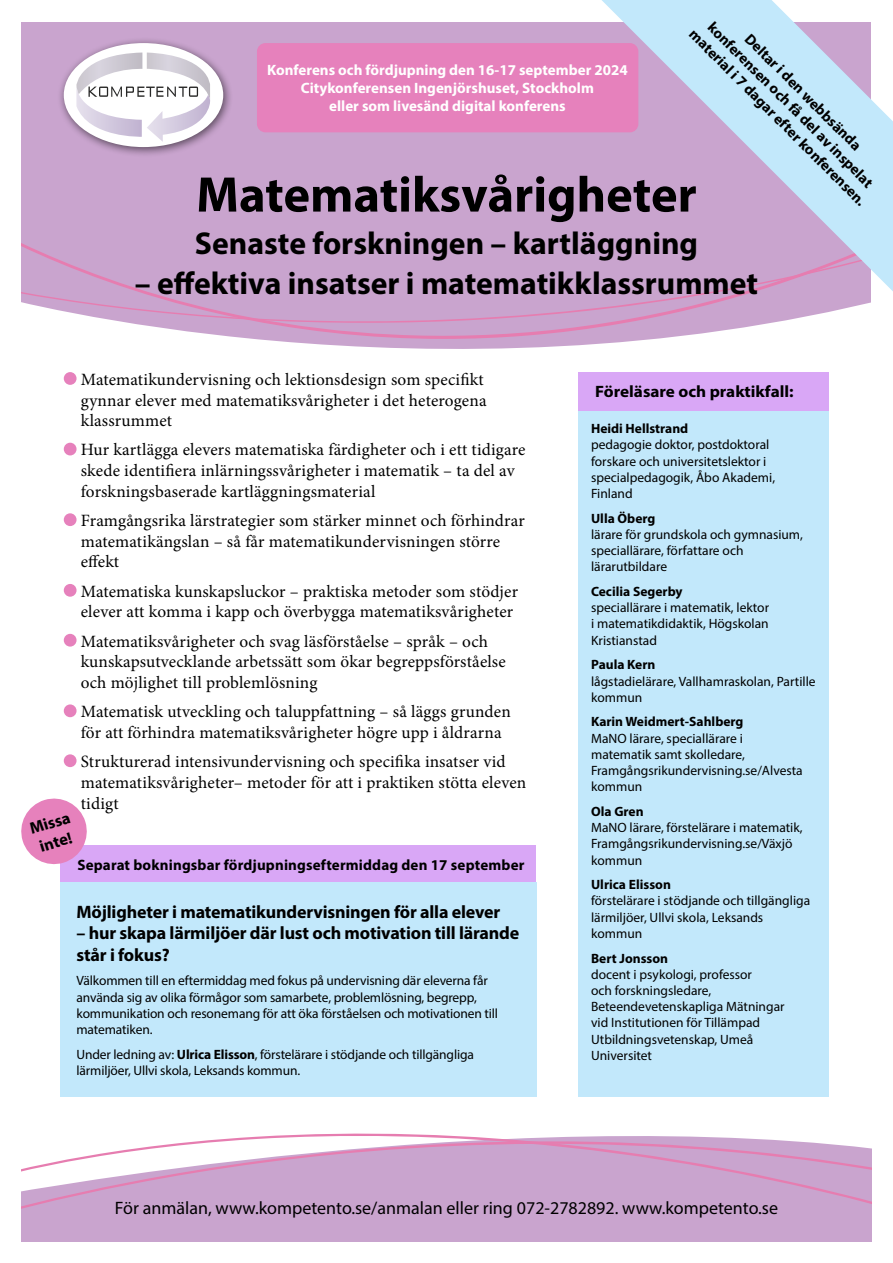
<style>
.page{position:relative;width:893px;height:1263px;background:#fff}
.page>*{position:absolute;margin:0;border:0;box-sizing:border-box;transform-origin:0 0}
.t1{font:700 50.4px "Myriad Pro";color:#000}
.t2{font:700 31.65px "Myriad Pro";color:#000}
.t3{font:700 18px/21.6px "Myriad Pro";letter-spacing:-.01em;color:#000}
.t4{font:18px "Myriad Pro";color:#000}
.t5{font:17.25px/20.7px "Minion Pro";letter-spacing:.01em;color:#000}
.t6{font:700 16.5px "Myriad Pro";color:#000;scale:1.04 1}
.t7{font:700 16.5px/19.8px "Myriad Pro";color:#000}
.t8{font:700 15px/18px "Myriad Pro";letter-spacing:.01em;color:#000;text-align:center}
.t9{font:700 15px/18px "Myriad Pro";color:#fff;text-align:center}
.t10{font:13.5px/16.2px "Myriad Pro";color:#000}
.t11{font:700 13.5px "Myriad Pro";color:#000}
.s1{font-weight:700}
</style>
<div class="page">
<svg style="left:21px;top:22px;width:580px;height:363px;fill:#c9a4ce"></svg>
<svg style="left:21px;top:203px;width:718px;height:158px"></svg>
<svg style="left:21px;top:213px;width:850px;height:115px;background:#cca6cf"></svg>
<hr style="left:21px;top:1238px;width:851px;height:4px;background:#c9a4ce">
<svg style="left:21px;top:1133px;width:851px;height:105px;fill:#c9a4ce"></svg>
<div style="left:58px;top:36px;width:176px;height:122px;background:#000;opacity:.55"></div>
<div style="left:64px;top:43px;width:159px;height:104px;background:#fff;border-radius:50%"></div>
<svg style="left:76px;top:53px;width:135px;height:89px"></svg>
<div style="left:257px;top:43px;width:381px;height:89px;background:#e681bc;border-radius:9px"></div>
<svg style="left:601px;top:0;width:292px;height:291px;background:#cac3e2"></svg>
<div style="left:64px;top:372px;width:13px;height:13px;background:#e681bc;border-radius:50%"></div>
<div style="left:64px;top:443px;width:13px;height:12px;background:#e681bc;border-radius:50%"></div>
<div style="left:64px;top:513px;width:13px;height:13px;background:#e681bc;border-radius:50%"></div>
<div style="left:64px;top:584px;width:13px;height:13px;background:#e681bc;border-radius:50%"></div>
<div style="left:64px;top:634px;width:13px;height:13px;background:#e681bc;border-radius:50%"></div>
<div style="left:64px;top:704px;width:13px;height:13px;background:#e681bc;border-radius:50%"></div>
<div style="left:64px;top:754px;width:13px;height:13px;background:#e681bc;border-radius:50%"></div>
<div style="left:578px;top:410px;width:251px;height:687px;background:#c2e8fb"></div>
<div style="left:60px;top:845px;width:476px;height:38px;background:#d9a7f6"></div>
<div style="left:578px;top:372px;width:251px;height:38px;background:#d9a7f6"></div>
<div style="left:60px;top:882px;width:477px;height:215px;background:#c2e8fb"></div>
<svg style="left:21px;top:798px;width:66px;height:67px"></svg>
<p class="t8" style="left:724px;top:-1px;width:244px;rotate:45deg">Deltar i den webbsända konferensen och få del av inspelat material i 7 dagar efter konferensen.</p>
<p class="t9" style="left:267px;top:61px;width:362px">Konferens och fördjupning den 16-17 september 2024<br>Citykonferensen Ingenjörshuset, Stockholm<br>eller som livesänd digital konferens</p>
<h1 class="t1" style="left:196px;top:162px;width:502px">Matematiksvårigheter</h1>
<h2 class="t2" style="left:195px;top:223px;width:505px">Senaste forskningen – kartläggning</h2>
<h2 class="t2" style="left:135px;top:263px;width:625px">– effektiva insatser i matematikklassrummet</h2>
<p class="t7" style="left:27px;top:819px;width:43px;rotate:-17deg">Missa inte!</p>
<p class="t5" style="left:81px;top:369px;width:407px">Matematikundervisning och lektionsdesign som specifikt gynnar elever med matematiksvårigheter i det heterogena klassrummet</p>
<p class="t5" style="left:81px;top:440px;width:446px">Hur kartlägga elevers matematiska färdigheter och i ett tidigare skede identifiera inlärningssvårigheter i matematik – ta del av forskningsbaserade kartläggningsmaterial</p>
<p class="t5" style="left:81px;top:510px;width:445px">Framgångsrika lärstrategier som stärker minnet och förhindrar matematikängslan – så får matematikundervisningen större effekt</p>
<p class="t5" style="left:81px;top:581px;width:439px">Matematiska kunskapsluckor – praktiska metoder som stödjer elever att komma i kapp och överbygga matematiksvårigheter</p>
<p class="t5" style="left:81px;top:631px;width:427px">Matematiksvårigheter och svag läsförståelse – språk – och kunskapsutvecklande arbetssätt som ökar begreppsförståelse och möjlighet till problemlösning</p>
<p class="t5" style="left:81px;top:701px;width:432px">Matematisk utveckling och taluppfattning – så läggs grunden för att förhindra matematiksvårigheter högre upp i åldrarna</p>
<p class="t5" style="left:81px;top:751px;width:447px">Strukturerad intensivundervisning och specifika insatser vid matematiksvårigheter– metoder för att i praktiken stötta eleven tidigt</p>
<p class="t8" style="left:77px;top:855px;width:449px">Separat bokningsbar fördjupningseftermiddag den 17 september</p>
<h3 class="t3" style="left:76px;top:900px;width:425px">Möjligheter i matematikundervisningen för alla elever</h3>
<h3 class="t3" style="left:76px;top:922px;width:444px">– hur skapa lärmiljöer där lust och motivation till lärande står i fokus?</h3>
<p class="t10" style="left:76px;top:972px;width:423px">Välkommen till en eftermiddag med fokus på undervisning där eleverna får använda sig av olika förmågor som samarbete, problemlösning, begrepp, kommunikation och resonemang för att öka förståelsen och motivationen till matematiken.</p>
<p class="t10" style="left:76px;top:1046px;width:399px">Under ledning av: <span class="s1">Ulrica Elisson</span>, förstelärare i stödjande och tillgängliga lärmiljöer, Ullvi skola, Leksands kommun.</p>
<p class="t6" style="left:595px;top:381px;width:192px">Föreläsare och praktikfall:</p>
<p class="t11" style="left:591px;top:420px;width:99px">Heidi Hellstrand</p>
<p class="t10" style="left:591px;top:436px;width:186px">pedagogie doktor, postdoktoral forskare och universitetslektor i specialpedagogik, Åbo Akademi,<br>Finland</p>
<p class="t11" style="left:591px;top:509px;width:66px">Ulla Öberg</p>
<p class="t10" style="left:591px;top:526px;width:213px">lärare för grundskola och gymnasium, speciallärare, författare och lärarutbildare</p>
<p class="t11" style="left:591px;top:583px;width:93px">Cecilia Segerby</p>
<p class="t10" style="left:591px;top:599px;width:180px;text-align:justify">speciallärare i matematik, lektor i matematikdidaktik, Högskolan Kristianstad</p>
<p class="t11" style="left:591px;top:656px;width:66px">Paula Kern</p>
<p class="t10" style="left:591px;top:673px;width:226px">lågstadielärare, Vallhamraskolan, Partille kommun</p>
<p class="t11" style="left:591px;top:713px;width:154px">Karin Weidmert-Sahlberg</p>
<p class="t10" style="left:591px;top:730px;width:213px">MaNO lärare, speciallärare i matematik samt skolledare,<br>Framgångsrikundervisning.se/Alvesta kommun</p>
<p class="t11" style="left:591px;top:802px;width:54px">Ola Gren</p>
<p class="t10" style="left:591px;top:819px;width:213px">MaNO lärare, förstelärare i matematik,<br>Framgångsrikundervisning.se/Växjö kommun</p>
<p class="t11" style="left:591px;top:876px;width:81px">Ulrica Elisson</p>
<p class="t10" style="left:591px;top:893px;width:221px">förstelärare i stödjande och tillgängliga lärmiljöer, Ullvi skola, Leksands kommun</p>
<p class="t11" style="left:591px;top:949px;width:79px">Bert Jonsson</p>
<p class="t10" style="left:591px;top:966px;width:195px">docent i psykologi, professor<br>och forskningsledare,<br>Beteendevetenskapliga Mätningar vid Institutionen för Tillämpad<br>Utbildningsvetenskap, Umeå<br>Universitet</p>
<h3 class="t4" style="left:115px;top:1197px;width:665px">För anmälan, www.kompetento.se/anmalan eller ring 072-2782892. www.kompetento.se</h3>
</div>
